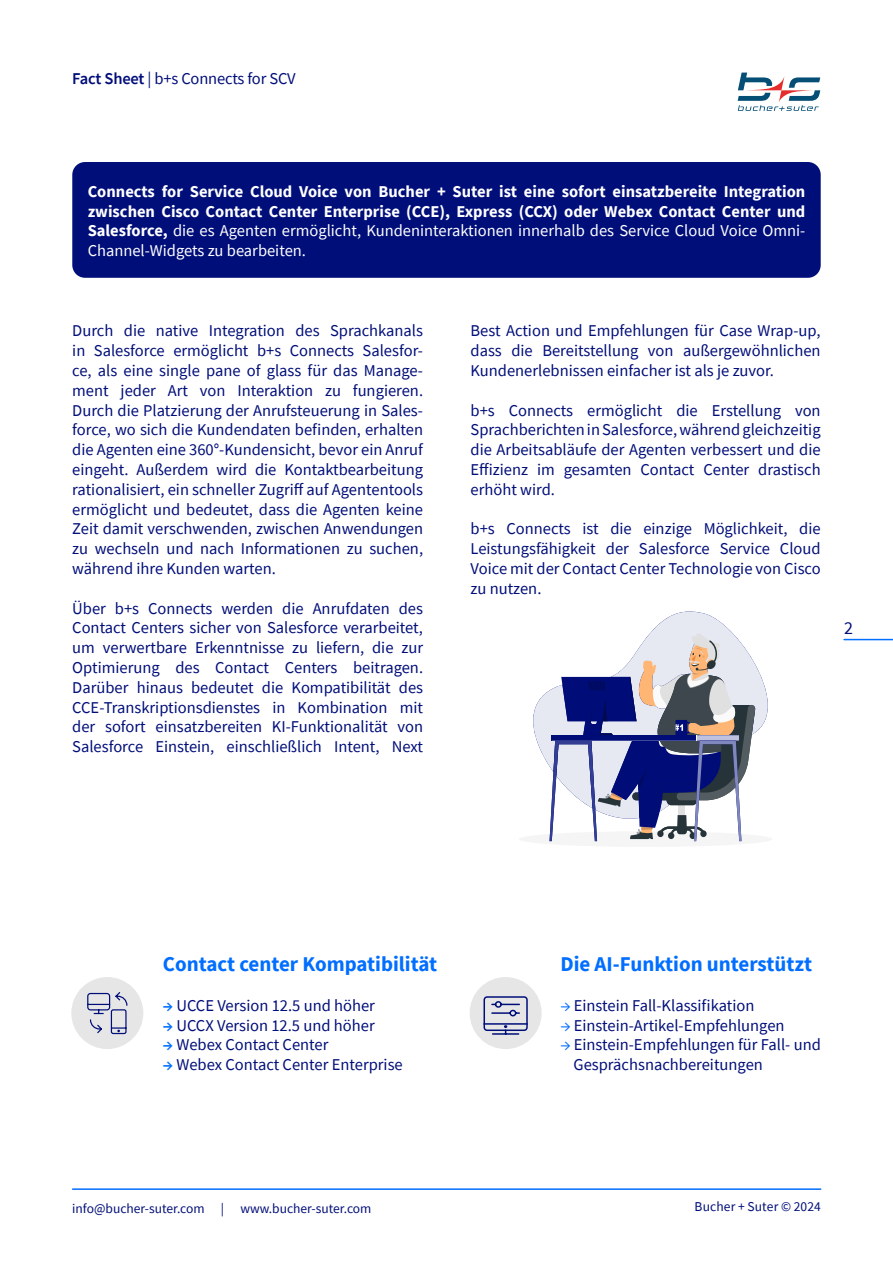
<style>
.page{position:relative;width:893px;height:1263px;background:#fff}
.page>*{position:absolute;margin:0;border:0;box-sizing:border-box;transform-origin:0 0}
.t1{font:700 21px "Source Sans Pro";color:#006eff}
.t2{font:18px "Source Sans Pro";color:#000e79}
.t3{font:16.5px/19.8px "Source Sans Pro";color:#000e79;text-align:justify}
.t4{font:700 16.5px/19.8px "Source Sans Pro";color:#fff;text-align:justify}
.t5{font:13.5px "Source Sans Pro";color:#000e79}
.s1{font-weight:600}
.s2{font-weight:400}
.s3{font-weight:600;color:#006eff}
.s4{color:#006eff}
</style>
<div class="page">
<svg style="left:738px;top:73px;width:82px;height:38px"></svg>
<hr style="left:73px;top:1188px;width:748px;height:2px;background:#006eff">
<hr style="left:844px;top:639px;width:49px;height:1px;background:#006eff">
<div style="left:72px;top:162px;width:749px;height:116px;background:#000e79;border-radius:13px"></div>
<svg style="left:533px;top:611px;width:235px;height:155px"></svg>
<div style="left:519px;top:831px;width:253px;height:16px;background:#f5f5f5;border-radius:50%"></div>
<svg style="left:549px;top:633px;width:206px;height:208px"></svg>
<div style="left:470px;top:977px;width:72px;height:72px;background:#e6e6e6;border-radius:50%"></div>
<div style="left:71px;top:977px;width:72px;height:72px;background:#e6e6e6;border-radius:50%"></div>
<svg style="left:87px;top:992px;width:41px;height:43px"></svg>
<svg style="left:483px;top:996px;width:45px;height:39px"></svg>
<p class="t3" style="left:72px;top:68px;width:225px"><span class="s1">Fact Sheet</span> | b+s Connects for SCV</p>
<p class="t4" style="left:88px;top:181px;width:719px">Connects for Service Cloud Voice von Bucher + Suter ist eine sofort einsatzbereite Integration zwischen Cisco Contact Center Enterprise (CCE), Express (CCX) oder Webex Contact Center und Salesforce, <span class="s2">die es Agenten ermöglicht, Kundeninteraktionen innerhalb des Service Cloud Voice Omni-Channel-Widgets zu bearbeiten.</span></p>
<p class="t3" style="left:72px;top:321px;width:352px">Durch die native Integration des Sprachkanals in Salesforce ermöglicht b+s Connects Salesfor&shy;ce, als eine single pane of glass für das Manage&shy;ment jeder Art von Interaktion zu fungieren.<br>Durch die Platzierung der Anrufsteuerung in Sales&shy;force, wo sich die Kundendaten befinden, erhalten die Agenten eine 360°-Kundensicht, bevor ein Anruf eingeht. Außerdem wird die Kontaktbearbeitung rationalisiert, ein schneller Zugriff auf Agententools ermöglicht und bedeutet, dass die Agenten keine Zeit damit verschwenden, zwischen Anwendungen zu wechseln und nach Informationen zu suchen, während ihre Kunden warten.</p>
<p class="t3" style="left:72px;top:598px;width:352px">Über b+s Connects werden die Anrufdaten des Contact Centers sicher von Salesforce verarbeitet, um verwertbare Erkenntnisse zu liefern, die zur Optimierung des Contact Centers beitragen.<br>Darüber hinaus bedeutet die Kompatibilität des CCE-Transkriptionsdienstes in Kombination mit der sofort einsatzbereiten KI-Funktionalität von Salesforce Einstein, einschließlich Intent, Next</p>
<p class="t3" style="left:471px;top:321px;width:352px">Best Action und Empfehlungen für Case Wrap-up, dass die Bereitstellung von außergewöhnlichen Kundenerlebnissen einfacher ist als je zuvor.</p>
<p class="t3" style="left:471px;top:400px;width:352px">b+s Connects ermöglicht die Erstellung von Sprachberichten in Salesforce, während gleichzeitig die Arbeitsabläufe der Agenten verbessert und die Effizienz im gesamten Contact Center drastisch erhöht wird.</p>
<p class="t3" style="left:471px;top:519px;width:352px">b+s Connects ist die einzige Möglichkeit, die Leistungsfähigkeit der Salesforce Service Cloud Voice mit der Contact Center Technologie von Cisco zu nutzen.</p>
<p class="t2" style="left:844px;top:617px;width:10px">2</p>
<p class="t1" style="left:163px;top:950px;width:276px">Contact center Kompatibilität</p>
<p class="t3" style="left:163px;top:995px;width:214px"><span class="s3">→</span> UCCE Version 12.5 und höher</p>
<p class="t3" style="left:163px;top:1015px;width:213px"><span class="s3">→</span> UCCX Version 12.5 und höher</p>
<p class="t3" style="left:163px;top:1035px;width:167px"><span class="s3">→</span> Webex Contact Center</p>
<p class="t3" style="left:163px;top:1055px;width:241px"><span class="s3">→</span> Webex Contact Center Enterprise</p>
<p class="t1" style="left:560px;top:950px;width:253px">Die AI-Funktion unterstützt</p>
<p class="t3" style="left:560px;top:995px;width:196px"><span class="s4">→</span> Einstein Fall-Klassifikation</p>
<p class="t3" style="left:560px;top:1015px;width:226px"><span class="s4">→</span> Einstein-Artikel-Empfehlungen</p>
<p class="t3" style="left:574px;top:1035px;width:249px;text-indent:-13px"><span class="s4">→</span> Einstein-Empfehlungen für Fall- und<br>Gesprächsnachbereitungen</p>
<p class="t5" style="left:72px;top:1200px;width:301px">info@bucher-suter.com | www.bucher-suter.com</p>
<p class="t5" style="left:695px;top:1197px;width:128px">Bucher + Suter © 2024</p>
</div>
